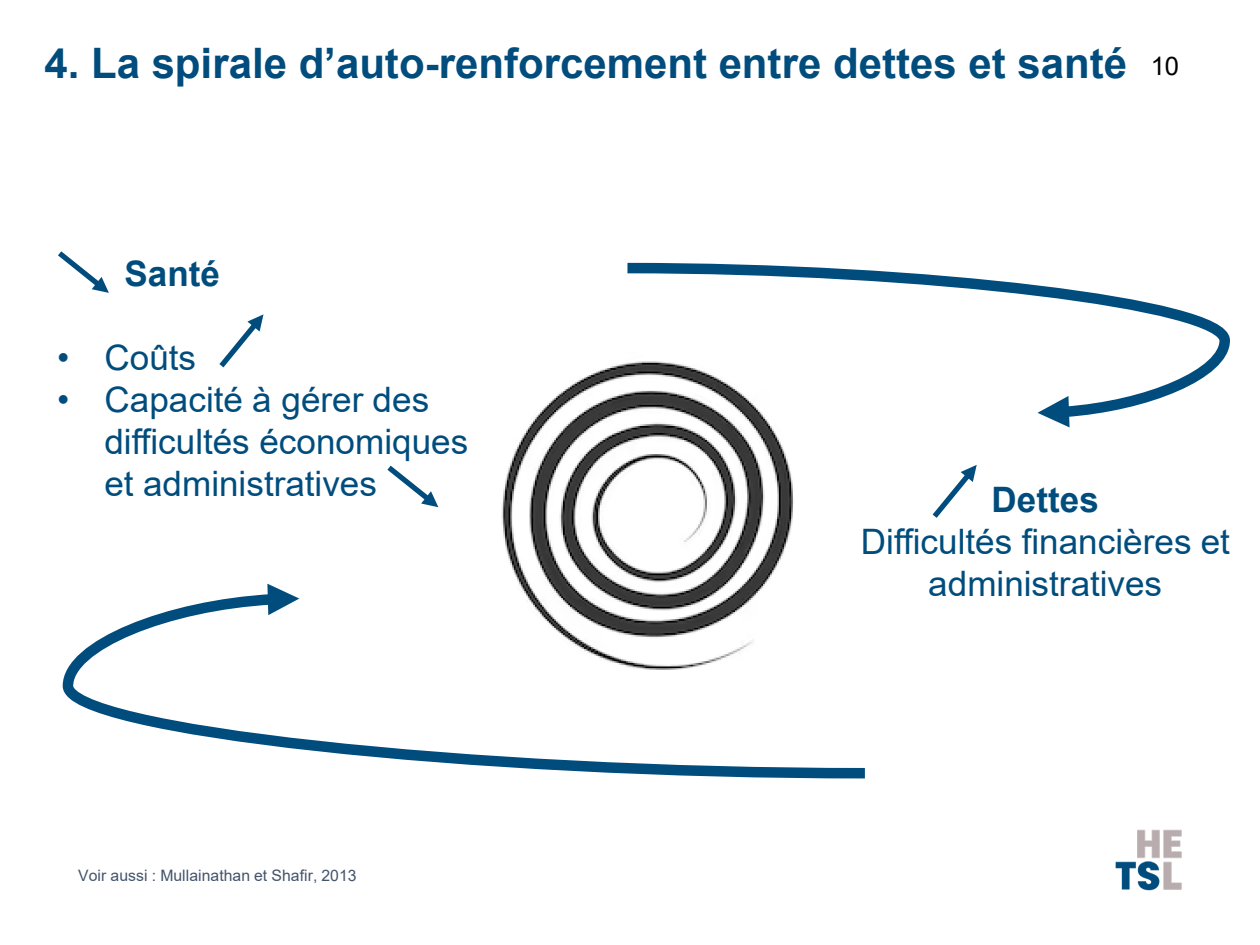
<style>
.page{position:relative;width:1260px;height:945px;background:#fff}
.page>*{position:absolute;margin:0;border:0;box-sizing:border-box;transform-origin:0 0}
.t1{font:700 42px "Arial";color:#004d7d}
.t2{font:35px/42px "Arial";color:#004d7d;text-align:center}
.t3{font:700 35px "Arial";color:#004d7d}
.t4{font:15.75px "Arial";letter-spacing:.005em;color:#44546a}
.s1{font-weight:400;font-size:25.55px;color:#000}
</style>
<div class="page">
<img style="left:1115px;top:829px;width:67px;height:62px">
<svg style="left:627px;top:262px;width:603px;height:155px"></svg>
<svg style="left:1038px;top:396px;width:32px;height:31px"></svg>
<svg style="left:62px;top:594px;width:803px;height:185px"></svg>
<svg style="left:267px;top:584px;width:32px;height:31px"></svg>
<img style="left:478px;top:340px;width:357px;height:343px">
<svg style="left:932px;top:465px;width:45px;height:53px"></svg>
<svg style="left:58px;top:251px;width:51px;height:42px"></svg>
<svg style="left:387px;top:465px;width:51px;height:42px"></svg>
<svg style="left:219px;top:314px;width:44px;height:54px"></svg>
<h2 class="t1" style="left:45px;top:34px;width:1136px">4. La spirale d’auto-renforcement entre dettes et santé <span class="s1">10</span></h2>
<p class="t3" style="left:125px;top:249px;width:97px">Santé</p>
<p class="t2" style="left:57px;top:337px;width:140px">• Coûts</p>
<p class="t2" style="left:104px;top:379px;width:365px;text-align:left;text-indent:-47px">• Capacité à gérer des difficultés économiques et administratives</p>
<p class="t4" style="left:78px;top:865px;width:280px">Voir aussi : Mullainathan et Shafir, 2013</p>
<p class="t3" style="left:992px;top:475px;width:109px">Dettes</p>
<p class="t2" style="left:861px;top:520px;width:371px">Difficultés financières et administratives</p>
</div>
